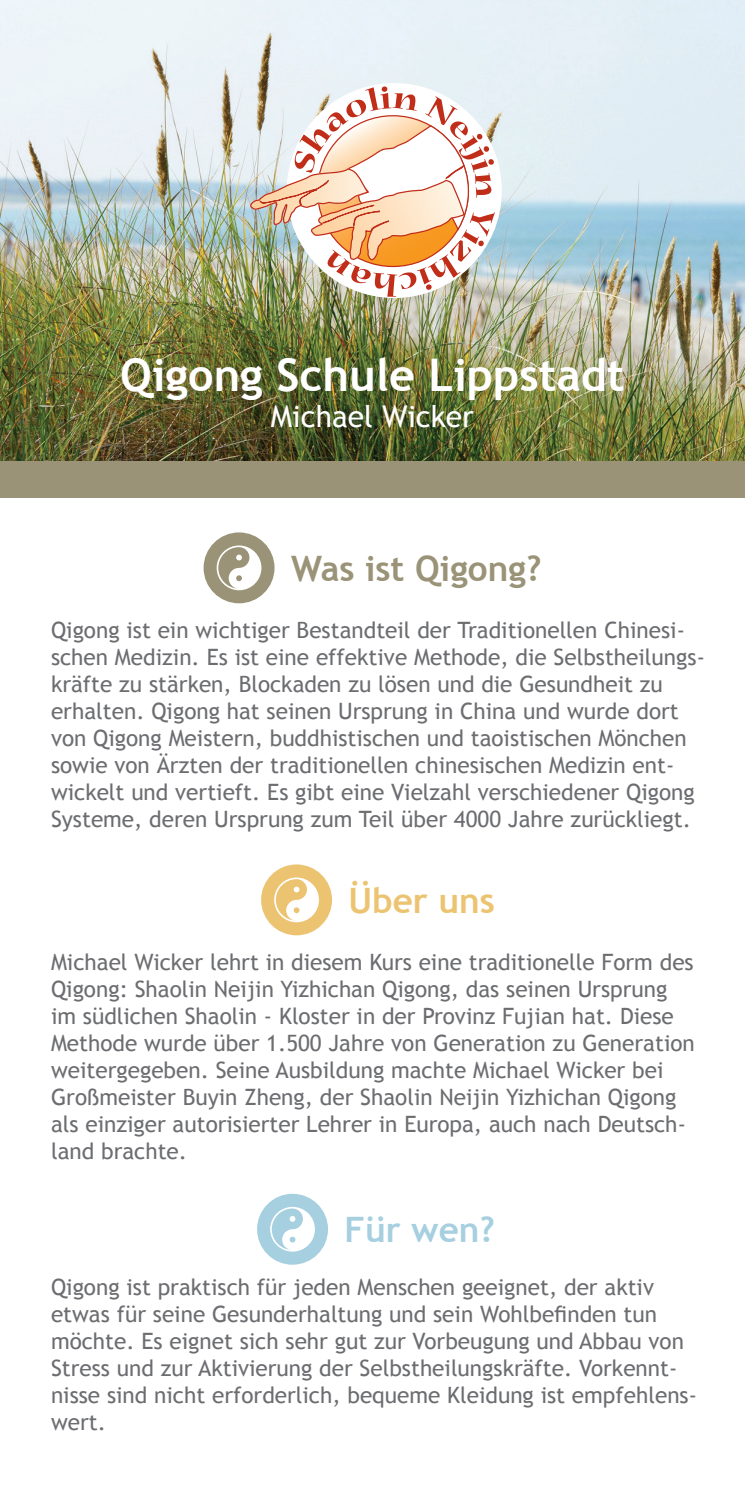
<style>
.page{position:relative;width:745px;height:1489px;background:#fff}
.page>*{position:absolute;margin:0;border:0;box-sizing:border-box;transform-origin:0 0}
.t1{font:700 45px "Trebuchet MS";color:#fff}
.t2{font:700 35px "Trebuchet MS";color:#9a9378}
.t3{font:700 35px "Trebuchet MS";color:#ecc471}
.t4{font:700 35px "Trebuchet MS";color:#a6cfe0}
.t5{font:30px "Trebuchet MS";color:#fff}
.t6{font:22.5px/27px "Trebuchet MS";color:#6c6d70}
</style>
<div class="page">
<img style="left:0;top:0;width:744px;height:461px">
<img style="left:250px;top:86px;width:244px;height:211px">
<div style="left:0;top:461px;width:744px;height:37px;background:#9a9378"></div>
<div style="left:203px;top:532px;width:71px;height:71px;background:#9a9378;border-radius:50%"></div>
<svg style="left:216px;top:545px;width:45px;height:45px"></svg>
<div style="left:261px;top:864px;width:71px;height:71px;background:#ecc471;border-radius:50%"></div>
<svg style="left:274px;top:877px;width:45px;height:45px"></svg>
<div style="left:257px;top:1193px;width:71px;height:71px;background:#a6cfe0;border-radius:50%"></div>
<svg style="left:270px;top:1207px;width:45px;height:44px"></svg>
<h1 class="t1" style="left:120px;top:347px;width:505px">Qigong Schule Lippstadt</h1>
<h3 class="t5" style="left:271px;top:399px;width:204px">Michael Wicker</h3>
<h2 class="t2" style="left:291px;top:546px;width:251px">Was ist Qigong?</h2>
<p class="t6" style="left:51px;top:616px;width:655px">Qigong ist ein wichtiger Bestandteil der Traditionellen Chinesi&shy;schen Medizin. Es ist eine effektive Methode, die Selbstheilungs&shy;kräfte zu stärken, Blockaden zu lösen und die Gesundheit zu erhalten. Qigong hat seinen Ursprung in China und wurde dort von Qigong Meistern, buddhistischen und taoistischen Mönchen sowie von Ärzten der traditionellen chinesischen Medizin ent&shy;wickelt und vertieft. Es gibt eine Vielzahl verschiedener Qigong Systeme, deren Ursprung zum Teil über 4000 Jahre zurückliegt.</p>
<h2 class="t3" style="left:348px;top:878px;width:148px">Über uns</h2>
<p class="t6" style="left:51px;top:949px;width:645px">Michael Wicker lehrt in diesem Kurs eine traditionelle Form des Qigong: Shaolin Neijin Yizhichan Qigong, das seinen Ursprung im südlichen Shaolin - Kloster in der Provinz Fujian hat. Diese Methode wurde über 1.500 Jahre von Generation zu Generation weitergegeben. Seine Ausbildung machte Michael Wicker bei Großmeister Buyin Zheng, der Shaolin Neijin Yizhichan Qigong als einziger autorisierter Lehrer in Europa, auch nach Deutsch&shy;land brachte.</p>
<h2 class="t4" style="left:344px;top:1207px;width:152px">Für wen?</h2>
<p class="t6" style="left:51px;top:1273px;width:647px">Qigong ist praktisch für jeden Menschen geeignet, der aktiv etwas für seine Gesunderhaltung und sein Wohlbefinden tun möchte. Es eignet sich sehr gut zur Vorbeugung und Abbau von Stress und zur Aktivierung der Selbstheilungskräfte. Vorkennt&shy;nisse sind nicht erforderlich, bequeme Kleidung ist empfehlens&shy;wert.</p>
</div>
